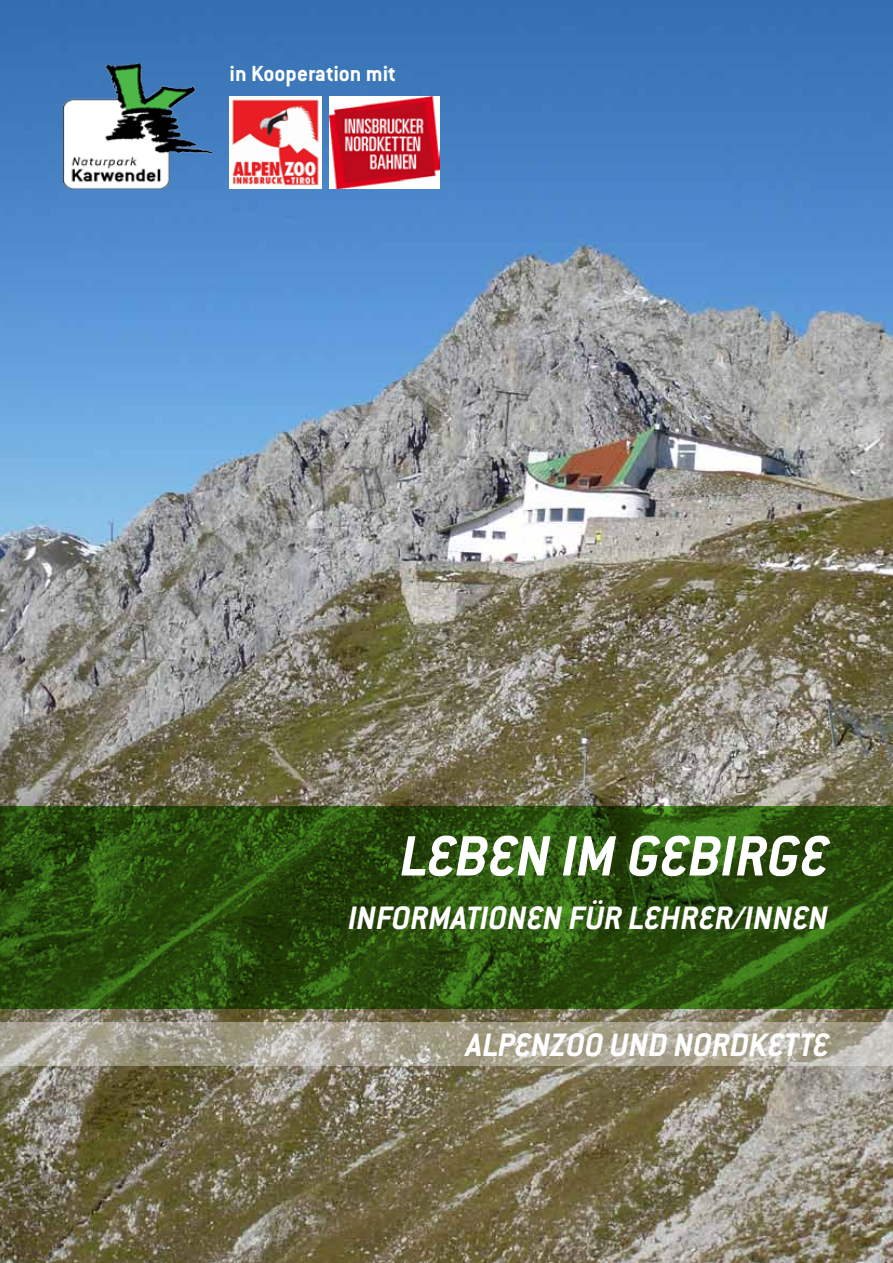
<style>
.page{position:relative;width:893px;height:1263px;background:#fff}
.page>*{position:absolute;margin:0;border:0;box-sizing:border-box;transform-origin:0 0}
.t1{font:italic 700 62.4px "Conduit ITC Pro";letter-spacing:-.01em;color:#fff}
.t2{font:italic 700 35.7px "Conduit ITC Pro";color:#fff}
.t3{font:700 24px "Conduit ITC Pro";color:#fff}
</style>
<div class="page">
<img style="left:0;top:0;width:893px;height:1263px">
<img style="left:64px;top:64px;width:148px;height:125px">
<svg style="left:0;top:1023px;width:893px;height:43px;background:#ada898"></svg>
<svg style="left:0;top:806px;width:893px;height:202px;background:#2a500e"></svg>
<img style="left:230px;top:97px;width:91px;height:92px">
<img style="left:329px;top:97px;width:110px;height:92px">
<p class="t3" style="left:230px;top:60px;width:168px">in Kooperation mit</p>
<h1 class="t1" style="left:401px;top:820px;width:429px">LEBEN IM GEBIRGE</h1>
<p class="t2" style="left:348px;top:897px;width:482px">INFORMATIONEN FÜR LEHRER/INNEN</p>
<p class="t2" style="left:467px;top:1024px;width:364px">ALPENZOO UND NORDKETTE</p>
</div>
